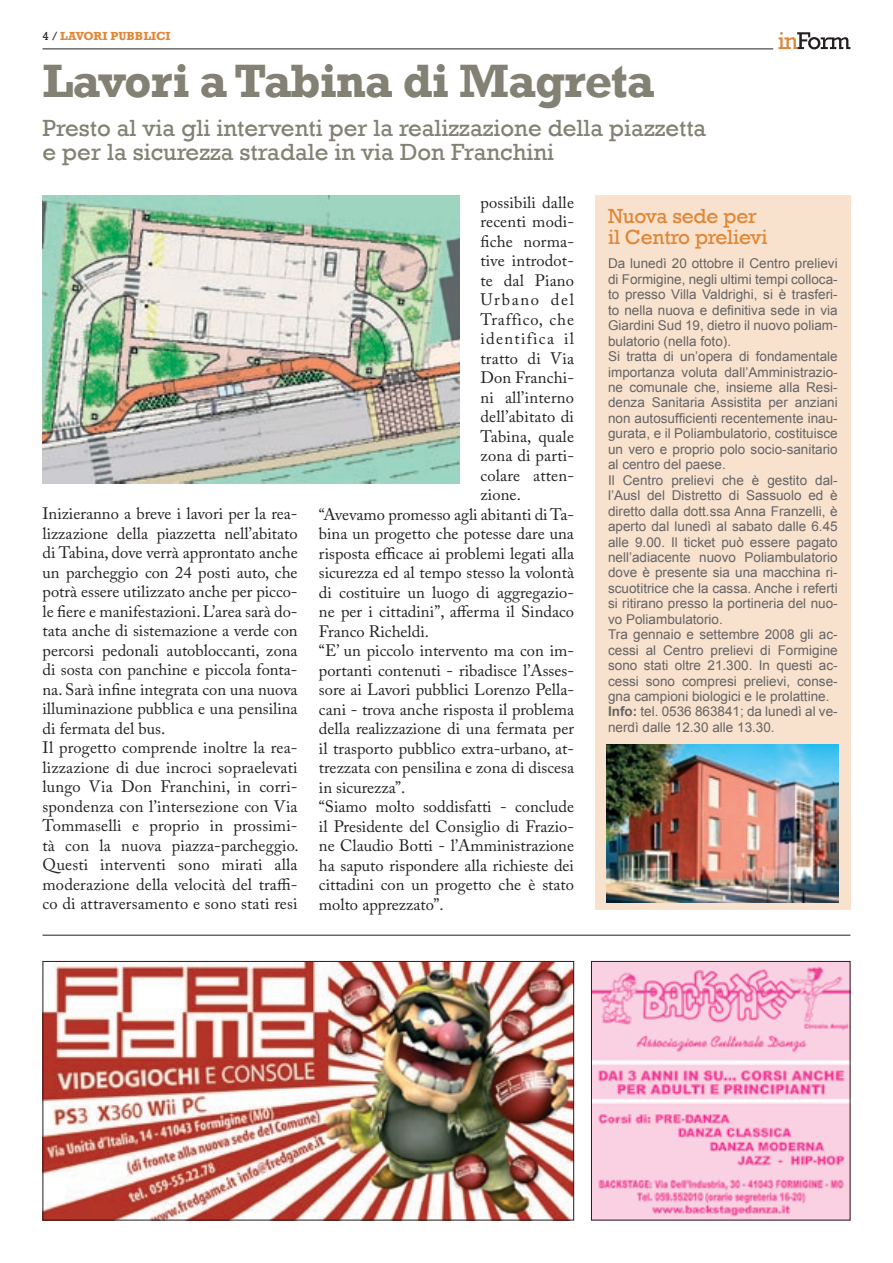
<style>
.page{position:relative;width:893px;height:1263px;background:#fff}
.page>*{position:absolute;margin:0;border:0;box-sizing:border-box;transform-origin:0 0}
.t1{font:700 48px "Rockwell";letter-spacing:-.02em;color:#828173}
.t2{font:24px/24px "Rockwell";color:#828173}
.t3{font:21px/21px "Rockwell";letter-spacing:-.01em;color:#e08637}
.t4{font:16.5px/19.5px "Adobe Caslon Pro";color:#231f20}
.t5{font:16.5px "Adobe Caslon Pro";letter-spacing:.05em;color:#231f20}
.t6{font:16.5px "Adobe Caslon Pro";letter-spacing:.08em;color:#231f20}
.t7{font:16.5px "Adobe Caslon Pro";letter-spacing:.1em;color:#231f20}
.t8{font:13.5px/15.5px "Arial";color:#636366}
.t9{font:700 12px "Rockwell";color:#e08637}
.s1{font-weight:400;color:#231f20}
.s2{font-weight:700}
</style>
<div class="page">
<hr style="left:43px;top:935px;width:807px;height:1px;background:#231f20">
<svg style="left:778px;top:32px;width:72px;height:17px"></svg>
<hr style="left:43px;top:49px;width:730px;height:1px;background:#231f20">
<img style="left:45px;top:963px;width:527px;height:255px">
<div style="left:43px;top:961px;width:531px;height:259px;border:1px solid #231f20"></div>
<img style="left:593px;top:963px;width:255px;height:255px">
<div style="left:591px;top:961px;width:259px;height:259px;border:1px solid #231f20"></div>
<div style="left:595px;top:196px;width:255px;height:714px;background:#f9e2cd"></div>
<img style="left:43px;top:196px;width:416px;height:287px">
<img style="left:607px;top:744px;width:231px;height:158px">
<p class="t9" style="left:52px;top:28px;width:120px"><span class="s1">/</span> LAVORI PUBBLICI</p>
<h1 class="t1" style="left:43px;top:52px;width:614px">Lavori a Tabina di Magreta</h1>
<h2 class="t2" style="left:43px;top:116px;width:665px">Presto al via gli interventi per la realizzazione della piazzetta e per la sicurezza stradale in via Don Franchini</h2>
<p class="t4" style="left:43px;top:504px;width:258px">Inizieranno a breve i lavori per la rea&shy;lizzazione della piazzetta nell’abitato di Tabina, dove verrà approntato anche un parcheggio con 24 posti auto, che potrà essere utilizzato anche per picco&shy;le fiere e manifestazioni. L’area sarà do&shy;tata anche di sistemazione a verde con percorsi pedonali autobloccanti, zona di sosta con panchine e piccola fonta&shy;na. Sarà infine integrata con una nuova illuminazione pubblica e una pensilina di fermata del bus.<br>Il progetto comprende inoltre la rea&shy;lizzazione di due incroci sopraelevati lungo Via Don Franchini, in corri&shy;spondenza con l’intersezione con Via Tommaselli e proprio in prossimi&shy;tà con la nuova piazza-parcheggio.<br>Questi interventi sono mirati alla moderazione della velocità del traffi&shy;co di attraversamento e sono stati resi</p>
<p class="t4" style="left:480px;top:192px;width:95px">possibili dalle</p>
<p class="t4" style="left:480px;top:212px;width:95px">recenti modi-</p>
<p class="t4" style="left:480px;top:231px;width:95px">fiche norma-</p>
<p class="t4" style="left:480px;top:251px;width:95px">tive introdot-</p>
<p class="t4" style="left:480px;top:270px;width:95px">te dal Piano</p>
<p class="t7" style="left:480px;top:290px;width:95px">Urbano del</p>
<p class="t5" style="left:480px;top:309px;width:95px">Traffico, che</p>
<p class="t6" style="left:480px;top:329px;width:95px">identifica il</p>
<p class="t4" style="left:480px;top:348px;width:95px">tratto di Via</p>
<p class="t4" style="left:480px;top:368px;width:95px">Don Franchi-</p>
<p class="t4" style="left:480px;top:387px;width:95px">ni all’interno</p>
<p class="t4" style="left:480px;top:407px;width:95px">dell’abitato di</p>
<p class="t4" style="left:480px;top:426px;width:95px">Tabina, quale</p>
<p class="t4" style="left:480px;top:446px;width:95px">zona di parti-</p>
<p class="t4" style="left:480px;top:465px;width:95px">colare atten-</p>
<p class="t4" style="left:480px;top:485px;width:42px">zione.</p>
<p class="t4" style="left:319px;top:504px;width:257px">“Avevamo promesso agli abitanti di Ta-</p>
<p class="t4" style="left:319px;top:524px;width:257px">bina un progetto che potesse dare una</p>
<p class="t4" style="left:319px;top:543px;width:257px">risposta efficace ai problemi legati alla</p>
<p class="t4" style="left:319px;top:563px;width:257px">sicurezza ed al tempo stesso la volontà</p>
<p class="t4" style="left:319px;top:582px;width:257px">di costituire un luogo di aggregazio-</p>
<p class="t4" style="left:319px;top:602px;width:257px">ne per i cittadini”, afferma il Sindaco</p>
<p class="t4" style="left:319px;top:621px;width:112px">Franco Richeldi.</p>
<p class="t4" style="left:319px;top:641px;width:257px">“E’ un piccolo intervento ma con im-</p>
<p class="t4" style="left:319px;top:660px;width:257px">portanti contenuti - ribadisce l’Asses-</p>
<p class="t4" style="left:319px;top:680px;width:257px">sore ai Lavori pubblici Lorenzo Pella-</p>
<p class="t4" style="left:319px;top:699px;width:257px">cani - trova anche risposta il problema</p>
<p class="t4" style="left:319px;top:719px;width:257px">della realizzazione di una fermata per</p>
<p class="t4" style="left:319px;top:738px;width:257px">il trasporto pubblico extra-urbano, at-</p>
<p class="t4" style="left:319px;top:758px;width:257px">trezzata con pensilina e zona di discesa</p>
<p class="t4" style="left:319px;top:777px;width:88px">in sicurezza”.</p>
<p class="t4" style="left:319px;top:797px;width:257px">“Siamo molto soddisfatti - conclude</p>
<p class="t4" style="left:319px;top:816px;width:257px">il Presidente del Consiglio di Frazio-</p>
<p class="t4" style="left:319px;top:836px;width:257px">ne Claudio Botti - l’Amministrazione</p>
<p class="t4" style="left:319px;top:855px;width:257px">ha saputo rispondere alla richieste dei</p>
<p class="t4" style="left:319px;top:875px;width:257px">cittadini con un progetto che è stato</p>
<p class="t4" style="left:319px;top:894px;width:126px">molto apprezzato”.</p>
<p class="t3" style="left:608px;top:206px;width:161px">Nuova sede per il Centro prelievi</p>
<p class="t8" style="left:608px;top:256px;width:231px">Da lunedì 20 ottobre il Centro prelievi di Formigine, negli ultimi tempi colloca&shy;to presso Villa Valdrighi, si è trasferi&shy;to nella nuova e definitiva sede in via Giardini Sud 19, dietro il nuovo poliam&shy;bulatorio (nella foto).<br>Si tratta di un’opera di fondamentale importanza voluta dall’Amministrazio&shy;ne comunale che, insieme alla Resi&shy;denza Sanitaria Assistita per anziani non autosufficienti recentemente inau&shy;gurata, e il Poliambulatorio, costituisce un vero e proprio polo socio-sanitario al centro del paese.<br>Il Centro prelievi che è gestito dal&shy;l’Ausl del Distretto di Sassuolo ed è diretto dalla dott.ssa Anna Franzelli, è aperto dal lunedì al sabato dalle 6.45 alle 9.00. Il ticket può essere pagato nell’adiacente nuovo Poliambulatorio dove è presente sia una macchina ri&shy;scuotitrice che la cassa. Anche i referti si ritirano presso la portineria del nuo&shy;vo Poliambulatorio.<br>Tra gennaio e settembre 2008 gli ac&shy;cessi al Centro prelievi di Formigine sono stati oltre 21.300. In questi ac&shy;cessi sono compresi prelievi, conse&shy;gna campioni biologici e le prolattine.<br><span class="s2">Info:</span> tel. 0536 863841; da lunedì al ve&shy;nerdì dalle 12.30 alle 13.30.</p>
</div>
